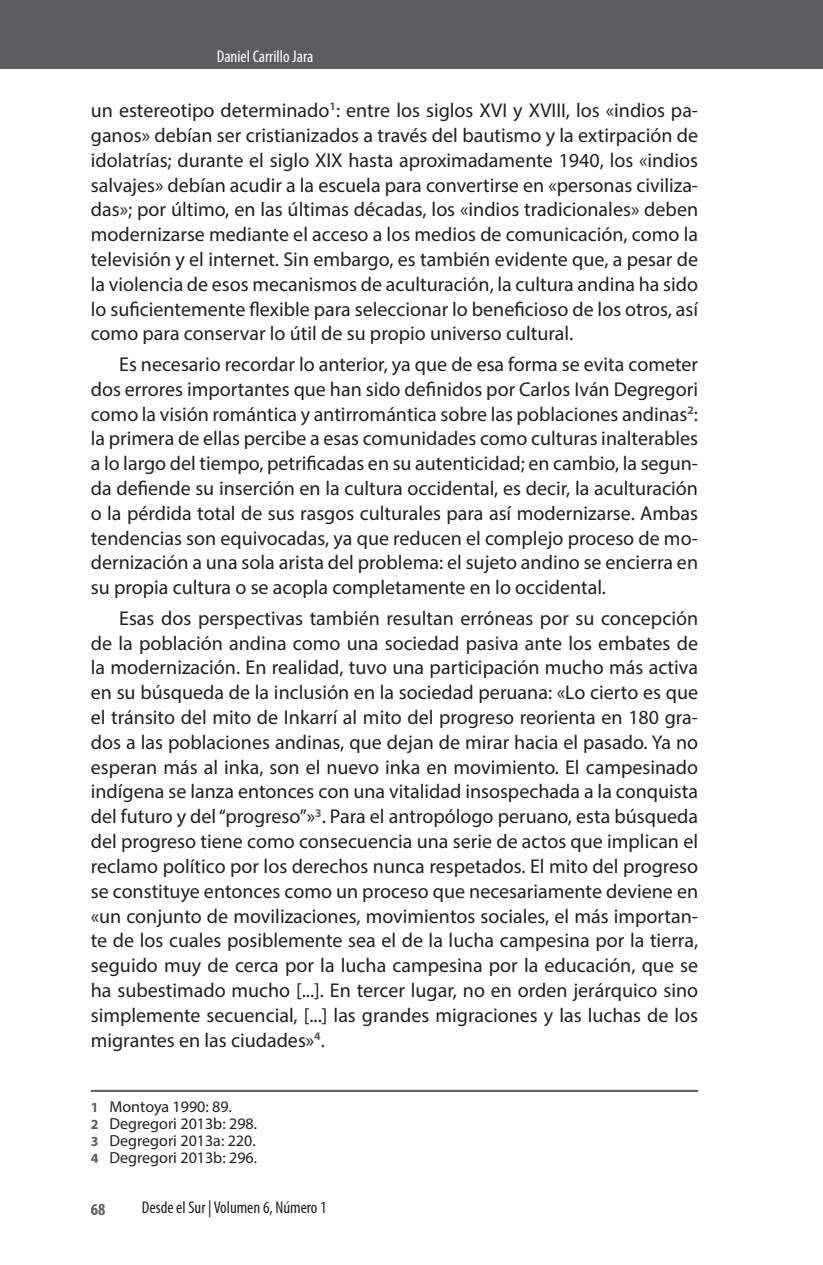
<style>
.page{position:relative;width:823px;height:1265px;background:#fff}
.page>*{position:absolute;margin:0;border:0;box-sizing:border-box;transform-origin:0 0}
.PARRAFOS{font:20px/24.8px "Myriad Pro";color:#231f20;text-align:justify}
.t1{font:condensed 17px "Myriad Pro";color:#231f20}
.PARRAFOS-2{font:condensed 17px "Myriad Pro";color:#fff}
.t2{font:700 condensed 17px "Myriad Pro";color:#5c5c5f}
.NOTA_AL_PIE_SIN_RAYA{font:16px "Myriad Pro";color:#231f20}
.s1{font-weight:700;font-size:14px;color:#5c5c5f}
</style>
<div class="page">
<div style="left:0;top:0;width:822px;height:68px;background:#5c5c5f"></div>
<hr style="left:91px;top:1089px;width:606px;height:2px;background:#57585a">
<p class="PARRAFOS-2" style="left:217px;top:46px;width:98px">Daniel Carrillo Jara</p>
<p class="PARRAFOS" style="left:91px;top:98px;width:608px">un estereotipo determinado<sup>1</sup>: entre los siglos XVI y XVIII, los «indios pa&shy;ganos» debían ser cristianizados a través del bautismo y la extirpación de idolatrías; durante el siglo XIX hasta aproximadamente 1940, los «indios salvajes» debían acudir a la escuela para convertirse en «personas civiliza&shy;das»; por último, en las últimas décadas, los «indios tradicionales» deben modernizarse mediante el acceso a los medios de comunicación, como la televisión y el internet. Sin embargo, es también evidente que, a pesar de la violencia de esos mecanismos de aculturación, la cultura andina ha sido lo suficientemente flexible para seleccionar lo beneficioso de los otros, así como para conservar lo útil de su propio universo cultural.</p>
<p class="PARRAFOS" style="left:91px;top:351px;width:608px;text-indent:28px">Es necesario recordar lo anterior, ya que de esa forma se evita cometer dos errores importantes que han sido definidos por Carlos Iván Degregori como la visión romántica y antirromántica sobre las poblaciones andinas<sup>2</sup>: la primera de ellas percibe a esas comunidades como culturas inalterables a lo largo del tiempo, petrificadas en su autenticidad; en cambio, la segun&shy;da defiende su inserción en la cultura occidental, es decir, la aculturación o la pérdida total de sus rasgos culturales para así modernizarse. Ambas tendencias son equivocadas, ya que reducen el complejo proceso de mo&shy;dernización a una sola arista del problema: el sujeto andino se encierra en su propia cultura o se acopla completamente en lo occidental.</p>
<p class="PARRAFOS" style="left:91px;top:605px;width:608px;text-indent:28px">Esas dos perspectivas también resultan erróneas por su concepción de la población andina como una sociedad pasiva ante los embates de la modernización. En realidad, tuvo una participación mucho más activa en su búsqueda de la inclusión en la sociedad peruana: «Lo cierto es que el tránsito del mito de Inkarrí al mito del progreso reorienta en 180 gra&shy;dos a las poblaciones andinas, que dejan de mirar hacia el pasado. Ya no esperan más al inka, son el nuevo inka en movimiento. El campesinado indígena se lanza entonces con una vitalidad insospechada a la conquista del futuro y del “progreso”»<sup>3</sup>. Para el antropólogo peruano, esta búsqueda del progreso tiene como consecuencia una serie de actos que implican el reclamo político por los derechos nunca respetados. El mito del progreso se constituye entonces como un proceso que necesariamente deviene en «un conjunto de movilizaciones, movimientos sociales, el más importan&shy;te de los cuales posiblemente sea el de la lucha campesina por la tierra, seguido muy de cerca por la lucha campesina por la educación, que se ha subestimado mucho [...]. En tercer lugar, no en orden jerárquico sino simplemente secuencial, [...] las grandes migraciones y las luchas de los migrantes en las ciudades»<sup>4</sup>.</p>
<p class="NOTA_AL_PIE_SIN_RAYA" style="left:91px;top:1096px;width:142px"><span class="s1">1</span> Montoya 1990: 89.</p>
<p class="NOTA_AL_PIE_SIN_RAYA" style="left:91px;top:1113px;width:168px"><span class="s1">2</span> Degregori 2013b: 298.</p>
<p class="NOTA_AL_PIE_SIN_RAYA" style="left:91px;top:1130px;width:166px"><span class="s1">3</span> Degregori 2013a: 220.</p>
<p class="NOTA_AL_PIE_SIN_RAYA" style="left:91px;top:1147px;width:168px"><span class="s1">4</span> Degregori 2013b: 296.</p>
<p class="t2" style="left:91px;top:1198px;width:16px">68</p>
<p class="t1" style="left:142px;top:1196px;width:186px">Desde el Sur | Volumen 6, Número 1</p>
</div>
